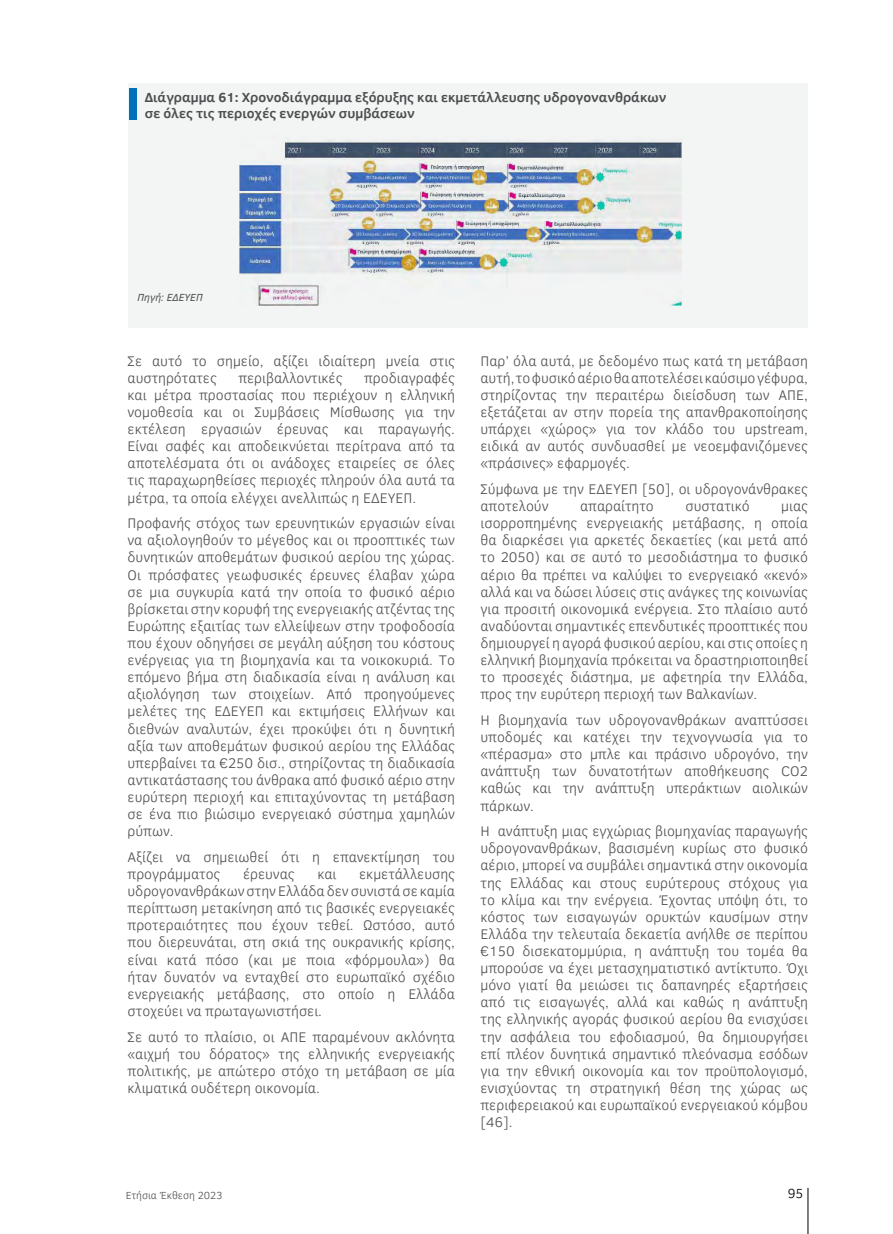
<style>
.page{position:relative;width:893px;height:1234px;background:#fff}
.page>*{position:absolute;margin:0;border:0;box-sizing:border-box;transform-origin:0 0}
.t1{font:300 14.25px/17.1px "Clear Sans";letter-spacing:-.005em;color:#4d4d4f;text-align:justify}
.t2{font:700 13.5px/16.2px "Clear Sans";letter-spacing:-.005em;color:#4d4d4f}
.t3{font:300 13.5px "Clear Sans";color:#000}
.t4{font:300 10.5px "Clear Sans";color:#4d4d4f}
.t5{font:italic 10.5px "Clear Sans";letter-spacing:-.005em;color:#4d4d4f}
</style>
<div class="page">
<hr style="left:808px;top:1187px;width:1px;height:46px;background:#000">
<div style="left:129px;top:84px;width:679px;height:243px;background:#f3f4f4"></div>
<img style="left:240px;top:139px;width:441px;height:167px">
<div style="left:129px;top:88px;width:8px;height:31px;background:#0072bc"></div>
<p class="t2" style="left:145px;top:88px;width:523px">Διάγραμμα 61: Χρονοδιάγραμμα εξόρυξης και εκμετάλλευσης υδρογονανθράκων σε όλες τις περιοχές ενεργών συμβάσεων</p>
<p class="t5" style="left:138px;top:290px;width:67px">Πηγή: ΕΔΕΥΕΠ</p>
<p class="t1" style="left:128px;top:352px;width:329px">Σε αυτό το σημείο, αξίζει ιδιαίτερη μνεία στις αυστηρότατες</p>
<p class="t1" style="left:128px;top:369px;width:329px;text-indent:237px">προδιαγραφές και μέτρα προστασίας που περιέχουν η ελληνική νομοθεσία και οι Συμβάσεις Μίσθωσης για την εκτέλεση εργασιών έρευνας και παραγωγής.<br>Είναι σαφές και αποδεικνύεται περίτρανα από τα αποτελέσματα ότι οι ανάδοχες εταιρείες σε όλες τις παραχωρηθείσες περιοχές πληρούν όλα αυτά τα μέτρα, τα οποία ελέγχει ανελλιπώς η ΕΔΕΥΕΠ.</p>
<p class="t1" style="left:128px;top:514px;width:329px">Προφανής στόχος των ερευνητικών εργασιών είναι να αξιολογηθούν το μέγεθος και οι προοπτικές των δυνητικών αποθεμάτων φυσικού αερίου της χώρας.<br>Οι πρόσφατες γεωφυσικές έρευνες έλαβαν χώρα σε μια συγκυρία κατά την οποία το φυσικό αέριο βρίσκεται στην κορυφή της ενεργειακής ατζέντας της Ευρώπης εξαιτίας των ελλείψεων στην τροφοδοσία που έχουν οδηγήσει σε μεγάλη αύξηση του κόστους ενέργειας για τη βιομηχανία και τα νοικοκυριά. Το επόμενο βήμα στη διαδικασία είναι η ανάλυση και αξιολόγηση των στοιχείων. Από προηγούμενες μελέτες της ΕΔΕΥΕΠ και εκτιμήσεις Ελλήνων και διεθνών αναλυτών, έχει προκύψει ότι η δυνητική αξία των αποθεμάτων φυσικού αερίου της Ελλάδας υπερβαίνει τα €250 δισ., στηρίζοντας τη διαδικασία αντικατάστασης του άνθρακα από φυσικό αέριο στην ευρύτερη περιοχή και επιταχύνοντας τη μετάβαση σε ένα πιο βιώσιμο ενεργειακό σύστημα χαμηλών ρύπων.</p>
<p class="t1" style="left:128px;top:848px;width:329px">Αξίζει να σημειωθεί ότι η επανεκτίμηση του προγράμματος</p>
<p class="t1" style="left:238px;top:369px;width:106px">περιβαλλοντικές</p>
<p class="t1" style="left:128px;top:865px;width:329px;text-indent:232px">εκμετάλλευσης υδρογονανθράκων στην Ελλάδα δεν συνιστά σε καμία περίπτωση μετακίνηση από τις βασικές ενεργειακές προτεραιότητες που έχουν τεθεί. Ωστόσο, αυτό που διερευνάται, στη σκιά της ουκρανικής κρίσης, είναι κατά πόσο (και με ποια «φόρμουλα») θα ήταν δυνατόν να ενταχθεί στο ευρωπαϊκό σχέδιο ενεργειακής μετάβασης, στο οποίο η Ελλάδα στοχεύει να πρωταγωνιστήσει.</p>
<p class="t1" style="left:128px;top:1027px;width:329px">Σε αυτό το πλαίσιο, οι ΑΠΕ παραμένουν ακλόνητα «αιχμή του δόρατος» της ελληνικής ενεργειακής πολιτικής, με απώτερο στόχο τη μετάβαση σε μία κλιματικά ουδέτερη οικονομία.</p>
<p class="t1" style="left:243px;top:865px;width:53px">έρευνας</p>
<p class="t1" style="left:317px;top:865px;width:21px">και</p>
<p class="t1" style="left:480px;top:352px;width:329px">Παρ’ όλα αυτά, με δεδομένο πως κατά τη μετάβαση αυτή, το φυσικό αέριο θα αποτελέσει καύσιμο γέφυρα, στηρίζοντας την περαιτέρω διείσδυση των ΑΠΕ, εξετάζεται αν στην πορεία της απανθρακοποίησης υπάρχει «χώρος» για τον κλάδο του upstream, ειδικά αν αυτός συνδυασθεί με νεοεμφανιζόμενες «πράσινες» εφαρμογές.</p>
<p class="t1" style="left:480px;top:480px;width:329px">Σύμφωνα με την ΕΔΕΥΕΠ [50], οι υδρογονάνθρακες αποτελούν</p>
<p class="t1" style="left:580px;top:497px;width:75px">απαραίτητο</p>
<p class="t1" style="left:685px;top:497px;width:66px">συστατικό</p>
<p class="t1" style="left:480px;top:497px;width:329px;text-indent:301px">μιας ισορροπημένης ενεργειακής μετάβασης, η οποία θα διαρκέσει για αρκετές δεκαετίες (και μετά από το 2050) και σε αυτό το μεσοδιάστημα το φυσικό αέριο θα πρέπει να καλύψει το ενεργειακό «κενό» αλλά και να δώσει λύσεις στις ανάγκες της κοινωνίας για προσιτή οικονομικά ενέργεια. Στο πλαίσιο αυτό αναδύονται σημαντικές επενδυτικές προοπτικές που δημιουργεί η αγορά φυσικού αερίου, και στις οποίες η ελληνική βιομηχανία πρόκειται να δραστηριοποιηθεί το προσεχές διάστημα, με αφετηρία την Ελλάδα, προς την ευρύτερη περιοχή των Βαλκανίων.</p>
<p class="t1" style="left:480px;top:711px;width:329px">Η βιομηχανία των υδρογονανθράκων αναπτύσσει υποδομές και κατέχει την τεχνογνωσία για το «πέρασμα» στο μπλε και πράσινο υδρογόνο, την ανάπτυξη των δυνατοτήτων αποθήκευσης CO2 καθώς και την ανάπτυξη υπεράκτιων αιολικών πάρκων.</p>
<p class="t1" style="left:480px;top:822px;width:329px">Η ανάπτυξη μιας εγχώριας βιομηχανίας παραγωγής υδρογονανθράκων, βασισμένη κυρίως στο φυσικό αέριο, μπορεί να συμβάλει σημαντικά στην οικονομία της Ελλάδας και στους ευρύτερους στόχους για το κλίμα και την ενέργεια. Έχοντας υπόψη ότι, το κόστος των εισαγωγών ορυκτών καυσίμων στην Ελλάδα την τελευταία δεκαετία ανήλθε σε περίπου €150 δισεκατομμύρια, η ανάπτυξη του τομέα θα μπορούσε να έχει μετασχηματιστικό αντίκτυπο. Όχι μόνο γιατί θα μειώσει τις δαπανηρές εξαρτήσεις από τις εισαγωγές, αλλά και καθώς η ανάπτυξη της ελληνικής αγοράς φυσικού αερίου θα ενισχύσει την ασφάλεια του εφοδιασμού, θα δημιουργήσει επί πλέον δυνητικά σημαντικό πλεόνασμα εσόδων για την εθνική οικονομία και τον προϋπολογισμό, ενισχύοντας τη στρατηγική θέση της χώρας ως περιφερειακού και ευρωπαϊκού ενεργειακού κόμβου [46].</p>
<p class="t4" style="left:126px;top:1187px;width:98px">Ετήσια Έκθεση 2023</p>
<p class="t3" style="left:788px;top:1183px;width:17px">95</p>
</div>
